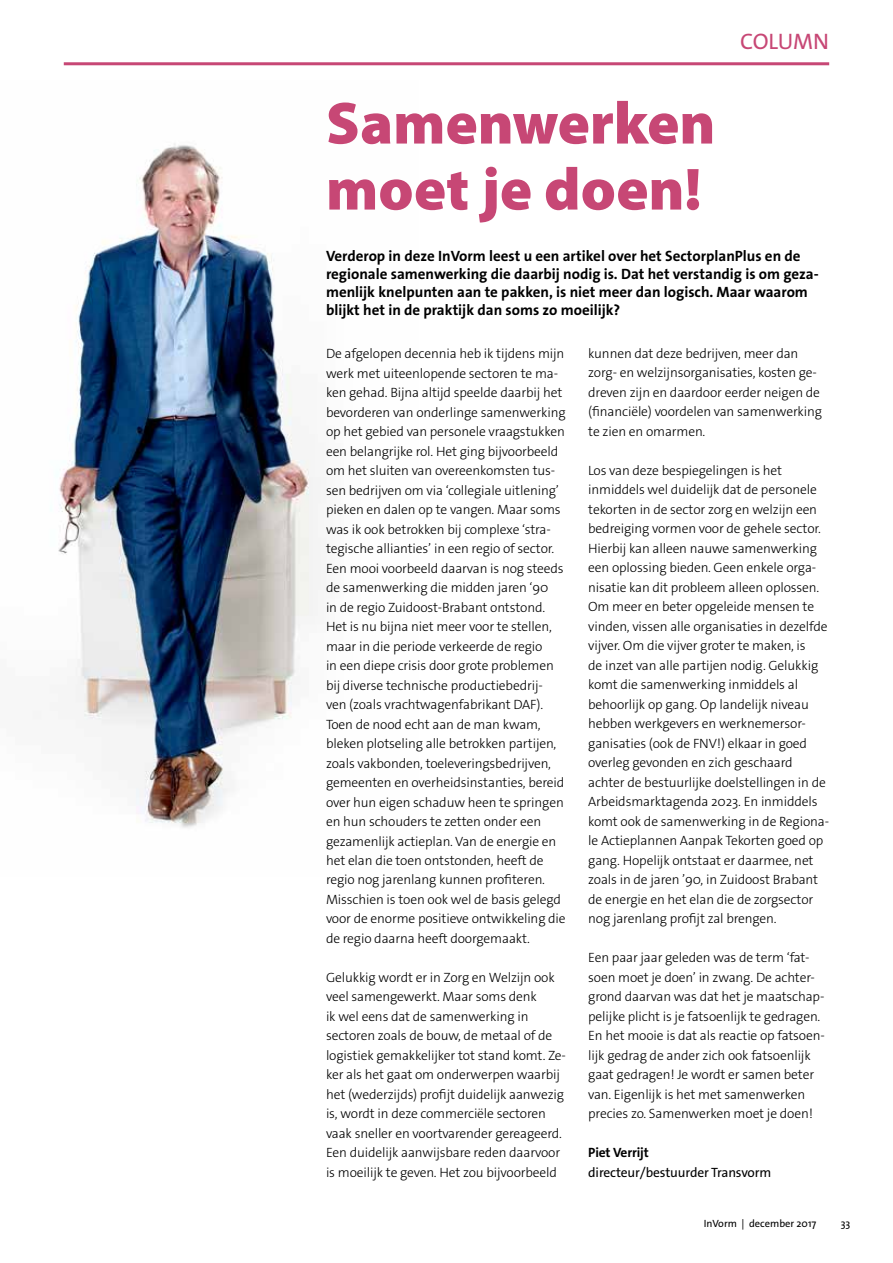
<style>
.page{position:relative;width:893px;height:1263px;background:#fff}
.page>*{position:absolute;margin:0;border:0;box-sizing:border-box;transform-origin:0 0}
.t1{font:900 60px/66px "Myriad Pro";color:#c74775}
.t2{font:22.5px "The Sans Os F";letter-spacing:-.01em;color:#c74775}
.t3{font:700 15px/18px "The Sans Os F";color:#000}
.t4{font:300 13.5px/19.5px "The Sans Os F";letter-spacing:-.01em;color:#000}
.t5{font:13.5px "The Sans Os F";letter-spacing:-.01em;color:#000}
.t6{font:700 13.5px "The Sans Os F";letter-spacing:-.01em;color:#000}
.t7{font:10.5px "The Sans Os F";color:#000}
</style>
<div class="page">
<img style="left:58px;top:143px;width:263px;height:685px">
<hr style="left:64px;top:62px;width:765px;height:3px;background:#c74775">
<h2 class="t2" style="left:740px;top:26px;width:90px">COLUMN</h2>
<h1 class="t1" style="left:326px;top:91px;width:391px">Samenwerken moet je doen!</h1>
<p class="t3" style="left:326px;top:247px;width:494px">Verderop in deze InVorm leest u een artikel over het SectorplanPlus en de regionale samenwerking die daarbij nodig is. Dat het verstandig is om geza&shy;menlijk knelpunten aan te pakken, is niet meer dan logisch. Maar waarom blijkt het in de praktijk dan soms zo moeilijk?</p>
<p class="t4" style="left:326px;top:344px;width:241px">De afgelopen decennia heb ik tijdens mijn werk met uiteenlopende sectoren te ma&shy;ken gehad. Bijna altijd speelde daarbij het bevorderen van onderlinge samenwerking op het gebied van personele vraagstukken een belangrijke rol. Het ging bijvoorbeeld om het sluiten van overeenkomsten tus&shy;sen bedrijven om via ‘collegiale uitlening’ pieken en dalen op te vangen. Maar soms was ik ook betrokken bij complexe ‘stra&shy;tegische allianties’ in een regio of sector.<br>Een mooi voorbeeld daarvan is nog steeds de samenwerking die midden jaren ‘90<br>in de regio Zuidoost-Brabant ontstond.<br>Het is nu bijna niet meer voor te stellen, maar in die periode verkeerde de regio<br>in een diepe crisis door grote problemen bij diverse technische productiebedrij&shy;ven (zoals vrachtwagenfabrikant DAF).<br>Toen de nood echt aan de man kwam, bleken plotseling alle betrokken partijen, zoals vakbonden, toeleveringsbedrijven, gemeenten en overheidsinstanties, bereid over hun eigen schaduw heen te springen en hun schouders te zetten onder een gezamenlijk actieplan. Van de energie en het elan die toen ontstonden, heeft de regio nog jarenlang kunnen profiteren.<br>Misschien is toen ook wel de basis gelegd voor de enorme positieve ontwikkeling die de regio daarna heeft doorgemaakt.</p>
<p class="t4" style="left:326px;top:968px;width:241px">Gelukkig wordt er in Zorg en Welzijn ook veel samengewerkt. Maar soms denk<br>ik wel eens dat de samenwerking in sectoren zoals de bouw, de metaal of de logistiek gemakkelijker tot stand komt. Ze&shy;ker als het gaat om onderwerpen waarbij het (wederzijds) profijt duidelijk aanwezig is, wordt in deze commerciële sectoren vaak sneller en voortvarender gereageerd.<br>Een duidelijk aanwijsbare reden daarvoor is moeilijk te geven. Het zou bijvoorbeeld</p>
<p class="t4" style="left:588px;top:344px;width:235px">kunnen dat deze bedrijven, meer dan zorg- en welzijnsorganisaties, kosten ge&shy;dreven zijn en daardoor eerder neigen de (financiële) voordelen van samenwerking te zien en omarmen.</p>
<p class="t4" style="left:588px;top:461px;width:242px">Los van deze bespiegelingen is het inmiddels wel duidelijk dat de personele tekorten in de sector zorg en welzijn een bedreiging vormen voor de gehele sector.<br>Hierbij kan alleen nauwe samenwerking een oplossing bieden. Geen enkele orga&shy;nisatie kan dit probleem alleen oplossen.<br>Om meer en beter opgeleide mensen te vinden, vissen alle organisaties in dezelfde vijver. Om die vijver groter te maken, is<br>de inzet van alle partijen nodig. Gelukkig komt die samenwerking inmiddels al behoorlijk op gang. Op landelijk niveau hebben werkgevers en werknemersor&shy;ganisaties (ook de FNV!) elkaar in goed overleg gevonden en zich geschaard achter de bestuurlijke doelstellingen in de Arbeidsmarktagenda 2023. En inmiddels komt ook de samenwerking in de Regiona&shy;le Actieplannen Aanpak Tekorten goed op gang. Hopelijk ontstaat er daarmee, net zoals in de jaren ’90, in Zuidoost Brabant de energie en het elan die de zorgsector nog jarenlang profijt zal brengen.</p>
<p class="t4" style="left:588px;top:948px;width:238px">Een paar jaar geleden was de term ‘fat&shy;soen moet je doen’ in zwang. De achter&shy;grond daarvan was dat het je maatschap&shy;pelijke plicht is je fatsoenlijk te gedragen.<br>En het mooie is dat als reactie op fatsoen&shy;lijk gedrag de ander zich ook fatsoenlijk gaat gedragen! Je wordt er samen beter van. Eigenlijk is het met samenwerken precies zo. Samenwerken moet je doen!</p>
<p class="t6" style="left:588px;top:1144px;width:62px">Piet Verrijt</p>
<p class="t5" style="left:588px;top:1163px;width:184px">directeur/bestuurder Transvorm</p>
<p class="t7" style="left:704px;top:1216px;width:114px">InVorm | december 2017</p>
<p class="t7" style="left:841px;top:1216px;width:11px">33</p>
</div>
